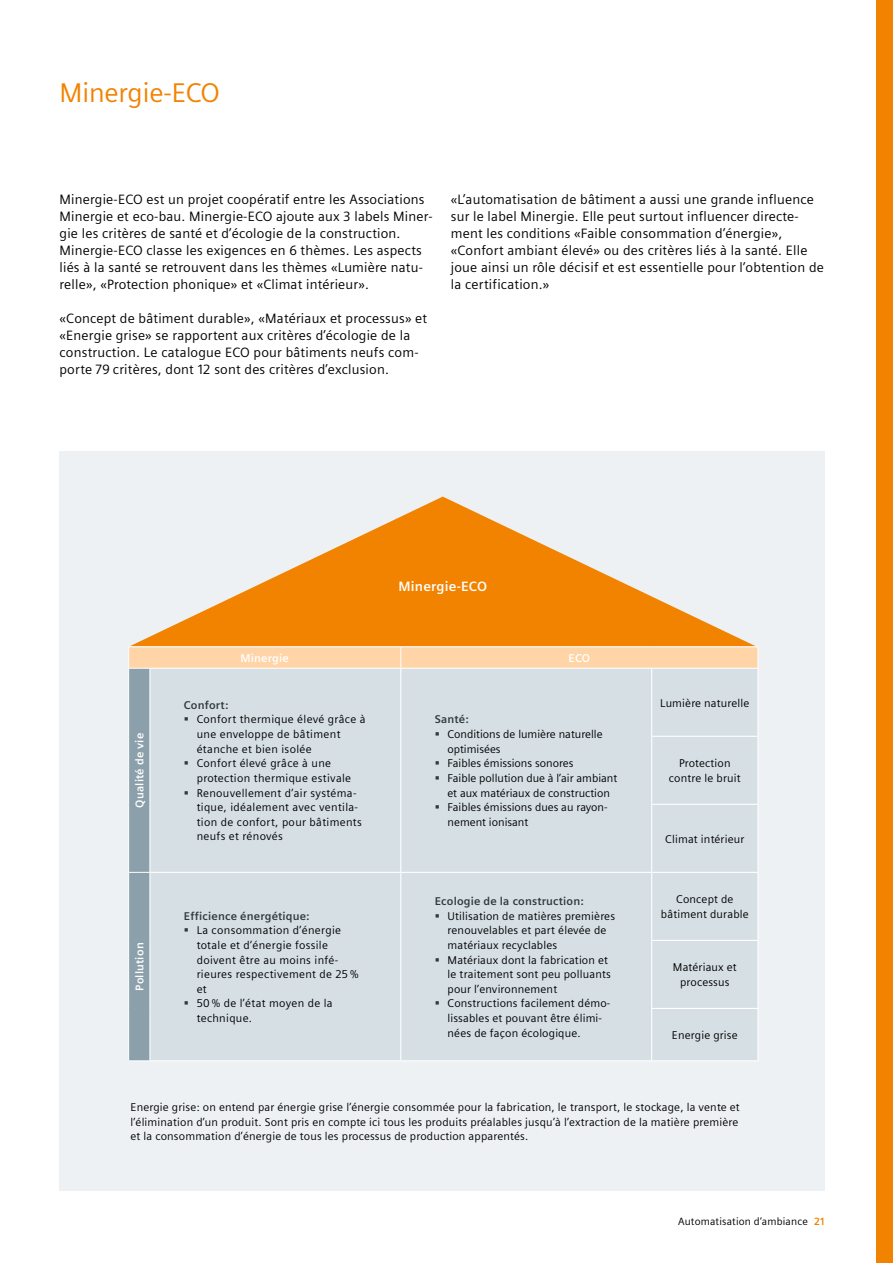
<style>
.page{position:relative;width:893px;height:1263px;background:#fff}
.page>*{position:absolute;margin:0;border:0;box-sizing:border-box;transform-origin:0 0}
.t1{font:27px "Siemens Sans";letter-spacing:-.005em;color:#f28300}
.t2{font:13.5px/17px "Siemens Sans";letter-spacing:.015em;color:#000}
.t3{font:700 13.5px "Siemens Sans";letter-spacing:.015em;color:#fff}
.t4{font:11.25px/14.7px "Siemens Sans";letter-spacing:.015em;color:#000}
.t5{font:700 11.25px "Siemens Sans";letter-spacing:.015em;color:#30393d}
.t6{font:700 11.25px "Siemens Sans";letter-spacing:.015em;color:#fff}
.t7{font:10.5px "Siemens Sans";letter-spacing:.015em;color:#000}
.s1{font-weight:700;color:#f28300}
</style>
<div class="page">
<div style="left:60px;top:451px;width:765px;height:740px;background:#edf1f4"></div>
<svg style="left:130px;top:497px;width:625px;height:149px"></svg>
<div style="left:876px;top:0;width:17px;height:1263px;background:#f28300"></div>
<svg style="left:128px;top:646px;width:630px;height:415px;background:#d5dddf"></svg>
<h1 class="t1" style="left:60px;top:78px;width:162px">Minergie-ECO</h1>
<p class="t2" style="left:60px;top:191px;width:375px">Minergie-ECO est un projet coopératif entre les Associations Minergie et eco-bau. Minergie-ECO ajoute aux 3 labels Miner&shy;gie les critères de santé et d’écologie de la construction.<br>Minergie-ECO classe les exigences en 6 thèmes. Les aspects liés à la santé se retrouvent dans les thèmes «Lumière natu&shy;relle», «Protection phonique» et «Climat intérieur».</p>
<p class="t2" style="left:60px;top:310px;width:369px">«Concept de bâtiment durable», «Matériaux et processus» et «Energie grise» se rapportent aux critères d’écologie de la construction. Le catalogue ECO pour bâtiments neufs com&shy;porte 79 critères, dont 12 sont des critères d’exclusion.</p>
<p class="t2" style="left:451px;top:191px;width:375px">«L’automatisation de bâtiment a aussi une grande influence sur le label Minergie. Elle peut surtout influencer directe&shy;ment les conditions «Faible consommation d’énergie», «Confort ambiant élevé» ou des critères liés à la santé. Elle joue ainsi un rôle décisif et est essentielle pour l’obtention de la certification.»</p>
<p class="t3" style="left:398px;top:578px;width:90px">Minergie-ECO</p>
<p class="t6" style="left:133px;top:808px;width:76px;rotate:-90deg">Qualité de vie</p>
<p class="t6" style="left:133px;top:991px;width:50px;rotate:-90deg">Pollution</p>
<p class="t6" style="left:241px;top:651px;width:50px">Minergie</p>
<p class="t6" style="left:569px;top:651px;width:23px">ECO</p>
<p class="t5" style="left:184px;top:698px;width:46px">Confort:</p>
<p class="t4" style="left:197px;top:712px;width:170px">Confort thermique élevé grâce à une enveloppe de bâtiment étanche et bien isolée<br>Confort élevé grâce à une protection thermique estivale<br>Renouvellement d’air systéma&shy;tique, idéalement avec ventila&shy;tion de confort, pour bâtiments neufs et rénovés</p>
<p class="t5" style="left:435px;top:713px;width:35px">Santé:</p>
<p class="t4" style="left:448px;top:727px;width:171px">Conditions de lumière naturelle optimisées<br>Faibles émissions sonores<br>Faible pollution due à l’air ambiant et aux matériaux de construction<br>Faibles émissions dues au rayon&shy;nement ionisant</p>
<p class="t5" style="left:184px;top:909px;width:127px">Efficience énergétique:</p>
<p class="t4" style="left:197px;top:923px;width:163px">La consommation d’énergie totale et d’énergie fossile doivent être au moins infé&shy;rieures respectivement de 25 % et<br>50 % de l’état moyen de la technique.</p>
<p class="t5" style="left:435px;top:895px;width:150px">Ecologie de la construction:</p>
<p class="t4" style="left:448px;top:908px;width:169px">Utilisation de matières premières renouvelables et part élevée de matériaux recyclables<br>Matériaux dont la fabrication et le traitement sont peu polluants pour l’environnement<br>Constructions facilement démo&shy;lissables et pouvant être élimi&shy;nées de façon écologique.</p>
<p class="t4" style="left:660px;top:695px;width:91px">Lumière naturelle</p>
<p class="t4" style="left:669px;top:756px;width:73px;text-align:center">Protection contre le bruit</p>
<p class="t4" style="left:665px;top:831px;width:81px">Climat intérieur</p>
<p class="t4" style="left:661px;top:892px;width:89px;text-align:center">Concept de bâtiment durable</p>
<p class="t4" style="left:673px;top:960px;width:65px;text-align:center">Matériaux et processus</p>
<p class="t4" style="left:672px;top:1028px;width:67px">Energie grise</p>
<p class="t4" style="left:131px;top:1100px;width:611px;text-align:justify">Energie grise: on entend par énergie grise l’énergie consommée pour la fabrication, le transport, le stockage, la vente et l’élimination d’un produit. Sont pris en compte ici tous les produits préalables jusqu’à l’extraction de la matière première et la consommation d’énergie de tous les processus de production apparentés.</p>
<p class="t7" style="left:678px;top:1215px;width:148px">Automatisation d’ambiance <span class="s1">21</span></p>
</div>
